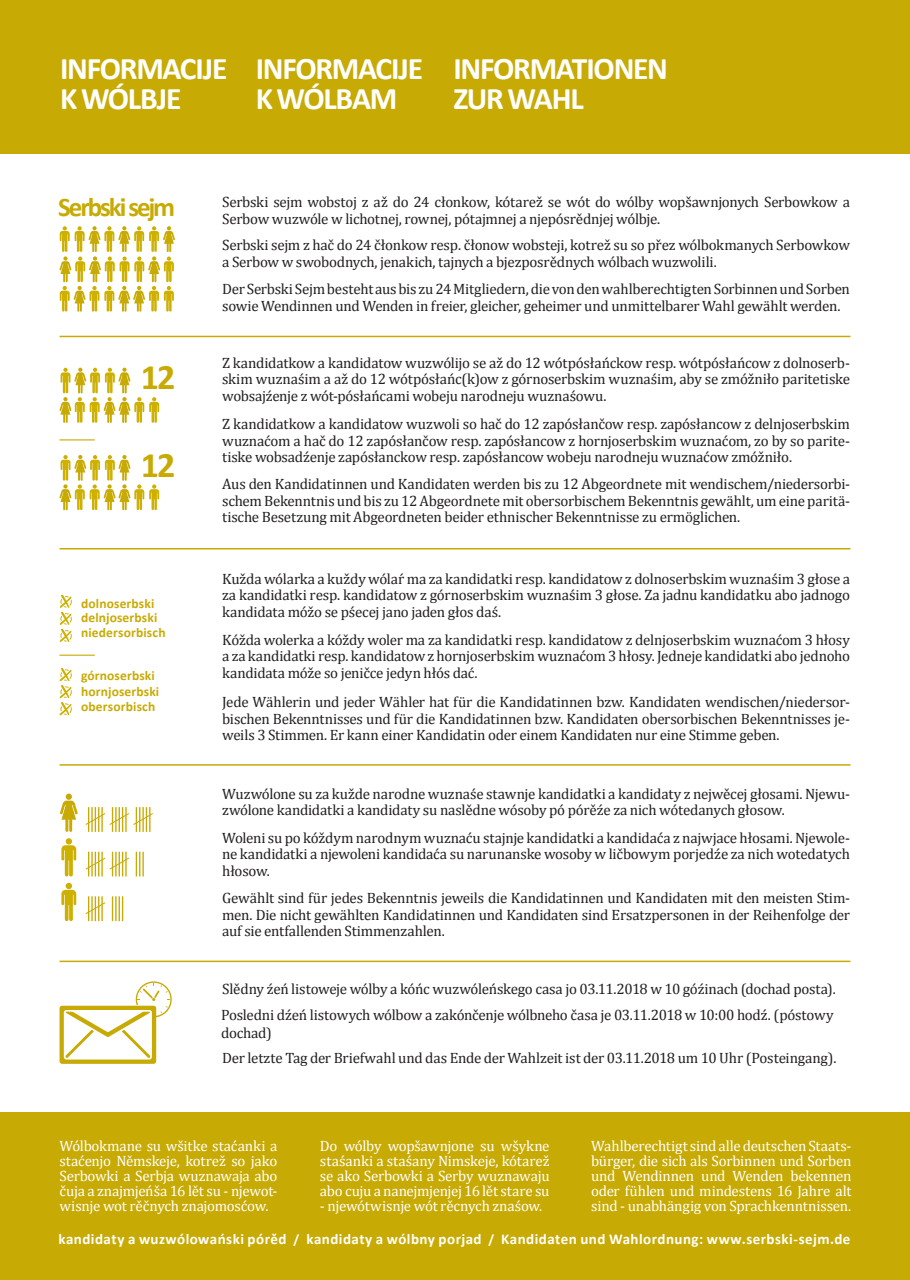
<style>
.page{position:relative;width:910px;height:1280px;background:#fff}
.page>*{position:absolute;margin:0;border:0;box-sizing:border-box;transform-origin:0 0}
.t1{font:700 36px "Calibri";color:#c8aa04}
.t2{font:700 31.5px/30px "Calibri";letter-spacing:-.04em;color:#fff}
.t3{font:700 27px "Calibri";letter-spacing:-.08em;color:#c8aa04}
.t4{font:15px/16.5px "Cambria";letter-spacing:-.02em;color:#231f20;text-align:justify}
.t5{font:15px/15px "Cambria";letter-spacing:-.02em;color:#fff;text-align:justify}
.t6{font:700 15px "Calibri";letter-spacing:.03em;color:#fff}
.t7{font:700 13.5px/15.3px "Calibri";letter-spacing:.01em;color:#c8aa04}
.s1{font-size:13.5px}
</style>
<div class="page">
<div style="left:0;top:1112px;width:910px;height:168px;background:#c8aa04"></div>
<div style="left:0;top:0;width:910px;height:154px;background:#c8aa04"></div>
<hr style="left:59px;top:439px;width:36px;height:1px;background:#c8aa04">
<hr style="left:59px;top:655px;width:36px;height:1px;background:#c8aa04">
<svg style="left:59px;top:594px;width:13px;height:49px"></svg>
<svg style="left:59px;top:667px;width:13px;height:49px"></svg>
<svg style="left:60px;top:226px;width:115px;height:86px"></svg>
<svg style="left:60px;top:368px;width:99px;height:55px"></svg>
<svg style="left:60px;top:455px;width:99px;height:55px"></svg>
<svg style="left:61px;top:883px;width:15px;height:38px"></svg>
<svg style="left:85px;top:896px;width:21px;height:25px"></svg>
<svg style="left:119px;top:896px;width:4px;height:25px"></svg>
<hr style="left:115px;top:896px;width:2px;height:25px;background:#c8aa04">
<svg style="left:112px;top:896px;width:1px;height:25px"></svg>
<svg style="left:85px;top:807px;width:68px;height:25px"></svg>
<svg style="left:61px;top:838px;width:15px;height:38px"></svg>
<svg style="left:85px;top:852px;width:44px;height:24px"></svg>
<hr style="left:142px;top:852px;width:2px;height:24px;background:#c8aa04">
<svg style="left:136px;top:852px;width:4px;height:24px"></svg>
<svg style="left:60px;top:794px;width:18px;height:38px"></svg>
<svg style="left:60px;top:981px;width:112px;height:83px"></svg>
<hr style="left:60px;top:548px;width:790px;height:1px;background:#c8aa04">
<hr style="left:60px;top:336px;width:790px;height:1px;background:#c8aa04">
<hr style="left:60px;top:764px;width:790px;height:2px;background:#c8aa04">
<hr style="left:60px;top:961px;width:790px;height:1px;background:#c8aa04">
<h2 class="t2" style="left:60px;top:53px;width:169px">INFORMACIJE<br>K WÓLBJE</h2>
<h2 class="t2" style="left:256px;top:53px;width:169px">INFORMACIJE<br>K WÓLBAM</h2>
<h2 class="t2" style="left:453px;top:53px;width:216px">INFORMATIONEN<br>ZUR WAHL</h2>
<h3 class="t3" style="left:58px;top:189px;width:118px">Serbski sejm</h3>
<h1 class="t1" style="left:141px;top:354px;width:36px">12</h1>
<h1 class="t1" style="left:141px;top:442px;width:36px">12</h1>
<p class="t7" style="left:81px;top:589px;width:86px;line-height:28.3px">dolnoserbski niedersorbisch</p>
<p class="t7" style="left:81px;top:668px;width:80px">górnoserbski hornjoserbski obersorbisch</p>
<p class="t7" style="left:81px;top:610px;width:78px">delnjoserbski</p>
<p class="t4" style="left:222px;top:194px;width:629px">Serbski sejm wobstoj z až do 24 cłonkow, kótarež se wót do wólby wopšawnjonych Serbowkow a<br>Serbow wuzwóle w lichotnej, rownej, pótajmnej a njepósrědnjej wólbje.</p>
<p class="t4" style="left:222px;top:237px;width:629px">Serbski sejm z hač do 24 čłonkow resp. čłonow wobsteji, kotrež su so přez wólbokmanych Serbowkow a Serbow w swobodnych, jenakich, tajnych a bjezposrědnych wólbach wuzwolili.</p>
<p class="t4" style="left:222px;top:281px;width:629px">Der Serbski Sejm besteht aus bis zu 24 Mitgliedern, die von den wahlberechtigten Sorbinnen und Sorben sowie Wendinnen und Wenden in freier, gleicher, geheimer und unmittelbarer Wahl gewählt werden.</p>
<p class="t4" style="left:222px;top:354px;width:629px">Z kandidatkow a kandidatow wuzwólijo se až do 12 wótpósłańckow resp. wótpósłańcow z dolnoserb&shy;skim wuznaśim a až do 12 wótpósłańc(k)ow z górnoserbskim wuznaśim, aby se zmóžniło paritetiske wobsajźenje z wót-pósłańcami wobeju narodneju wuznaśowu.</p>
<p class="t4" style="left:222px;top:416px;width:629px">Z kandidatkow a kandidatow wuzwoli so hač do 12 zapósłančow resp. zapósłancow z delnjoserbskim wuznaćom a hač do 12 zapósłančow resp. zapósłancow z hornjoserbskim wuznaćom, zo by so parite&shy;tiske wobsadźenje zapósłanckow resp. zapósłancow wobeju narodneju wuznaćow zmóžniło.</p>
<p class="t4" style="left:222px;top:476px;width:629px">Aus den Kandidatinnen und Kandidaten werden bis zu 12 Abgeordnete mit wendischem/niedersorbi&shy;schem Bekenntnis und bis zu 12 Abgeordnete mit obersorbischem Bekenntnis gewählt, um eine paritä&shy;tische Besetzung mit Abgeordneten beider ethnischer Bekenntnisse zu ermöglichen.</p>
<p class="t4" style="left:222px;top:570px;width:629px">Kužda wólarka a kuždy wólaŕ ma za kandidatki resp. kandidatow z dolnoserbskim wuznaśim 3 głose a za kandidatki resp. kandidatow z górnoserbskim wuznaśim 3 głose. Za jadnu kandidatku abo jadnogo kandidata móžo se pśecej jano jaden głos daś.</p>
<p class="t4" style="left:222px;top:631px;width:629px">Kóžda wolerka a kóždy woler ma za kandidatki resp. kandidatow z delnjoserbskim wuznaćom 3 hłosy a za kandidatki resp. kandidatow z hornjoserbskim wuznaćom 3 hłosy. Jedneje kandidatki abo jednoho kandidata móže so jeničce jedyn hłós dać.</p>
<p class="t4" style="left:222px;top:694px;width:629px">Jede Wählerin und jeder Wähler hat für die Kandidatinnen bzw. Kandidaten wendischen/niedersor&shy;bischen Bekenntnisses und für die Kandidatinnen bzw. Kandidaten obersorbischen Bekenntnisses je&shy;weils 3 Stimmen. Er kann einer Kandidatin oder einem Kandidaten nur eine Stimme geben.</p>
<p class="t4" style="left:222px;top:785px;width:629px">Wuzwólone su za kužde narodne wuznaśe stawnje kandidatki a kandidaty z nejwěcej głosami. Njewu&shy;zwólone kandidatki a kandidaty su naslědne wósoby pó pórěźe za nich wótedanych głosow.</p>
<p class="t4" style="left:222px;top:829px;width:629px">Woleni su po kóždym narodnym wuznaću stajnje kandidatki a kandidaća z najwjace hłosami. Njewole&shy;ne kandidatki a njewoleni kandidaća su narunanske wosoby w ličbowym porjedźe za nich wotedatych hłosow.</p>
<p class="t4" style="left:222px;top:890px;width:629px">Gewählt sind für jedes Bekenntnis jeweils die Kandidatinnen und Kandidaten mit den meisten Stim&shy;men. Die nicht gewählten Kandidatinnen und Kandidaten sind Ersatzpersonen in der Reihenfolge der auf sie entfallenden Stimmenzahlen.</p>
<p class="t4" style="left:222px;top:981px;width:615px">Slědny źeń listoweje wólby a kóńc wuzwóleńskego casa jo 03.11.2018 w 10 góźinach (dochad posta).</p>
<p class="t4" style="left:221px;top:1005px;width:614px;line-height:18px">Posledni dźeń listowych wólbow a zakónčenje wólbneho časa je 03.11.2018 w 10:00 hodź. (póstowy dochad)</p>
<p class="t4" style="left:222px;top:1049px;width:616px">Der letzte Tag der Briefwahl und das Ende der Wahlzeit ist der 03.11.2018 um 10 Uhr (Posteingang).</p>
<p class="t5" style="left:60px;top:1138px;width:219px">Wólbokmane su wšitke staćanki a staćenjo Němskeje, kotrež so jako Serbowki a Serbja wuznawaja abo čuja a znajmjeńša 16 lět su - njewot&shy;wisnje wot rěčnych znajomosćow.</p>
<p class="t5" style="left:320px;top:1138px;width:231px">Do wólby wopšawnjone su wšykne staśanki a staśany Nimskeje, kótarež se ako Serbowki a Serby wuznawaju abo cuju a nanejmjenjej 16 lět stare su</p>
<p class="t5" style="left:320px;top:1198px;width:224px">- njewótwisnje wót rěcnych znaśow.</p>
<p class="t5" style="left:591px;top:1138px;width:262px">Wahlberechtigt sind alle deutschen Staats&shy;bürger, die sich als Sorbinnen und Sorben und Wendinnen und Wenden bekennen oder fühlen und mindestens 16 Jahre alt sind - unabhängig von Sprachkenntnissen.</p>
<p class="t6" style="left:58px;top:1229px;width:793px">kandidaty a wuzwólowański pórěd <span class="s1">/</span> kandidaty a wólbny porjad <span class="s1">/</span> Kandidaten und Wahlordnung: www.serbski-sejm.de</p>
</div>
